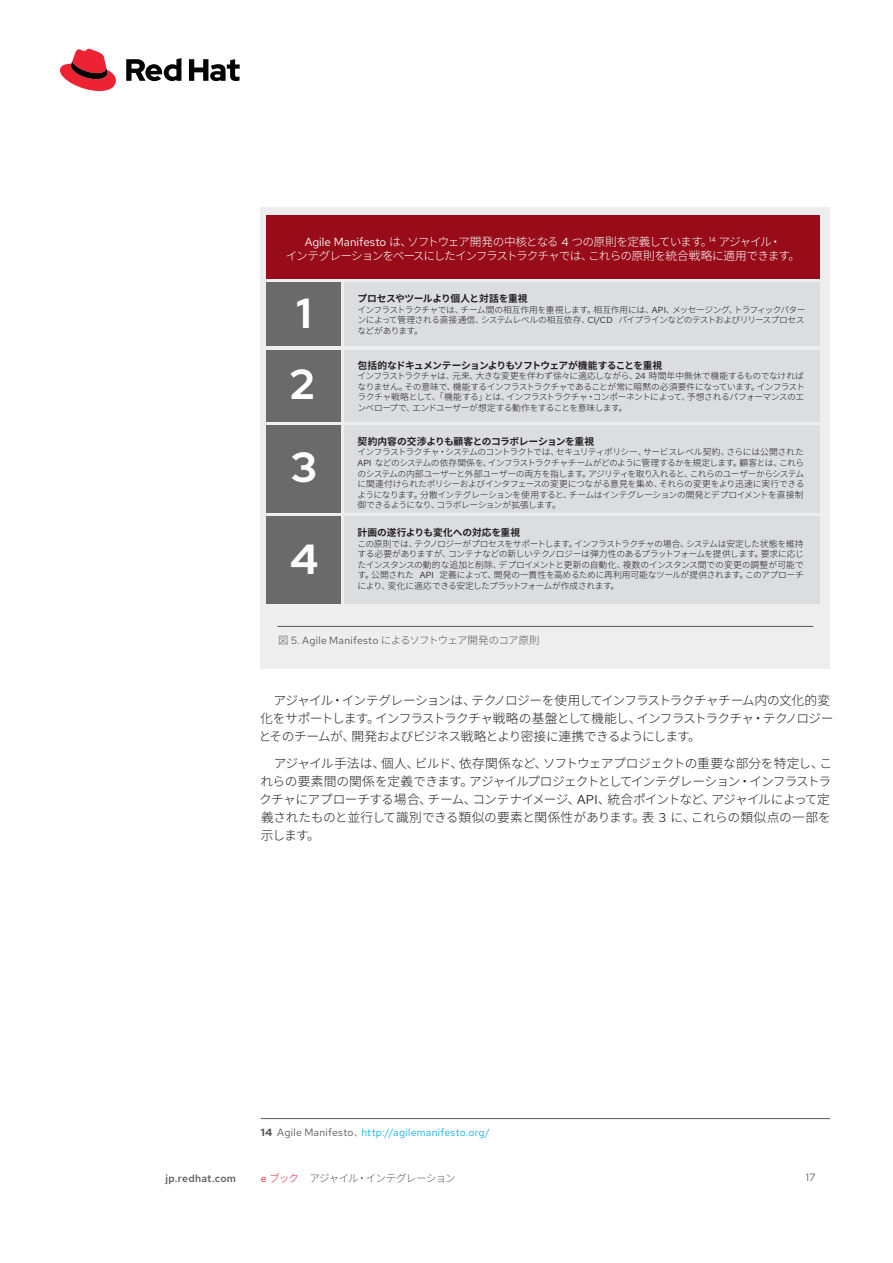
<style>
.page{position:relative;width:893px;height:1263px;background:#fff}
.page>*{position:absolute;margin:0;border:0;box-sizing:border-box;transform-origin:0 0}
.t1{font:700 42px/71.2px "Red Hat Display";color:#fff}
.Main_-_Body{font:300 12.75px/18px "Noto Sans CJ Kjp";letter-spacing:-.045em;color:#231f20}
.t2{font:300 11.7px/14.1px "Noto Sans CJ Kjp";letter-spacing:-.08em;color:#fff;text-align:center}
.Main_-_Footnote{font:10.5px "Red Hat Text";letter-spacing:.025em;color:#13b1e8}
.Main_-_Image_Caption{font:300 10.5px "Noto Sans CJ Kjp";letter-spacing:-.07em;color:#57585a}
.Footer_-_Running_Foo{font:300 10.5px "Noto Sans CJ Kjp";letter-spacing:-.07em;color:#57585a}
.t3{font:500 10.5px "Red Hat Text";letter-spacing:.025em;color:#57585a}
.Footer_-_Running_Foo-2{font:10.5px "Red Hat Text";color:#57585a}
.t4{font:700 9.75px "Noto Sans CJ Kjp";letter-spacing:-.035em;color:#231f20}
.t5{font:700 9.75px "Noto Sans CJ Kjp";letter-spacing:-.06em;color:#231f20}
.t6{font:700 9.75px "Noto Sans CJ Kjp";letter-spacing:-.01em;color:#231f20}
.t7{font:300 8.7px/10.5px "Noto Sans CJ Kjp";letter-spacing:-.055em;color:#231f20;text-align:justify}
.s1{font-family:"Red Hat Text";font-weight:400}
.s2{font-weight:700;color:#57585a}
.s3{color:#57585a}
.s4{font-family:"Noto Sans CJ Kjp";font-weight:300;color:#57585a}
.s5{font-family:"Red Hat Text";font-weight:400;color:#ed2133}
.s6{color:#ed2133}
</style>
<div class="page">
<div style="left:261px;top:207px;width:569px;height:461px;background:#eeeeef"></div>
<div style="left:345px;top:283px;width:475px;height:63px;background:#dcdddf"></div>
<div style="left:266px;top:215px;width:554px;height:64px;background:#980c19"></div>
<div style="left:345px;top:350px;width:475px;height:72px;background:#dcdddf"></div>
<div style="left:345px;top:426px;width:475px;height:87px;background:#dcdddf"></div>
<div style="left:345px;top:517px;width:475px;height:87px;background:#dcdddf"></div>
<div style="left:266px;top:283px;width:75px;height:63px;background:#6b6a6b"></div>
<div style="left:266px;top:350px;width:75px;height:72px;background:#6b6a6b"></div>
<div style="left:266px;top:426px;width:75px;height:87px;background:#6b6a6b"></div>
<div style="left:266px;top:517px;width:75px;height:87px;background:#6b6a6b"></div>
<hr style="left:277px;top:626px;width:536px;height:1px;background:#57585a">
<hr style="left:261px;top:1118px;width:569px;height:1px;background:#57585a">
<svg style="left:60px;top:49px;width:56px;height:42px"></svg>
<svg style="left:126px;top:58px;width:114px;height:23px"></svg>
<p class="t2" style="left:286px;top:235px;width:516px"><span class="s1">Agile Manifesto</span> は、ソフトウェア開発の中核となる <span class="s1">4</span> つの原則を定義しています。<sup>14</sup> アジャイル・<br>インテグレーションをベースにしたインフラストラクチャでは、これらの原則を統合戦略に適用できます。</p>
<p class="t4" style="left:358px;top:293px;width:172px">プロセスやツールより個人と対話を重視</p>
<p class="t7" style="left:358px;top:304px;width:449px">インフラストラクチャでは、チーム間の相互作用を重視します。相互作用には、<span class="s1">API</span>、メッセージング、トラフィックパターンによって管理される直接通信、システムレベルの相互依存、<span class="s1">CI/CD</span> パイプラインなどのテストおよびリリースプロセスなどがあります。</p>
<p class="t5" style="left:358px;top:360px;width:306px">包括的なドキュメンテーションよりもソフトウェアが機能することを重視</p>
<p class="t7" style="left:358px;top:371px;width:449px">インフラストラクチャは、元来、大きな変更を伴わず徐々に適応しながら、<span class="s1">24</span> 時間年中無休で機能するものでなければなりません。その意味で、機能するインフラストラクチャであることが常に暗黙の必須要件になっています。インフラストラクチャ戦略として、「機能する」とは、インフラストラクチャ・コンポーネントによって、予想されるパフォーマンスのエンベロープで、エンドユーザーが想定する動作をすることを意味します。</p>
<p class="t4" style="left:358px;top:436px;width:238px">契約内容の交渉よりも顧客とのコラボレーションを重視</p>
<p class="t7" style="left:358px;top:447px;width:448px">インフラストラクチャ・システムのコントラクトでは、セキュリティポリシー、サービスレベル契約、さらには公開された<span class="s1">API</span> などのシステムの依存関係を、インフラストラクチャチームがどのように管理するかを規定します。顧客とは、これらのシステムの内部ユーザーと外部ユーザーの両方を指します。アジリティを取り入れると、これらのユーザーからシステムに関連付けられたポリシーおよびインタフェースの変更につながる意見を集め、それらの変更をより迅速に実行できるようになります。分散インテグレーションを使用すると、チームはインテグレーションの開発とデプロイメントを直接制御できるようになり、コラボレーションが拡張します。</p>
<p class="t6" style="left:358px;top:527px;width:164px">計画の遂行よりも変化への対応を重視</p>
<p class="t7" style="left:358px;top:539px;width:448px">この原則では、テクノロジーがプロセスをサポートします。インフラストラクチャの場合、システムは安定した状態を維持する必要がありますが、コンテナなどの新しいテクノロジーは弾力性のあるプラットフォームを提供します。要求に応じたインスタンスの動的な追加と削除、デプロイメントと更新の自動化、複数のインスタンス間での変更の調整が可能です。公開された <span class="s1">API</span> 定義によって、開発の一貫性を高めるために再利用可能なツールが提供されます。このアプローチにより、変化に適応できる安定したプラットフォームが作成されます。</p>
<p class="t1" style="left:290px;top:277px;width:26px">1<br>2</p>
<p class="t1" style="left:290px;top:422px;width:30px;line-height:91.2px">3<br>4</p>
<p class="Main_-_Image_Caption" style="left:278px;top:634px;width:263px">図 <span class="s1">5. Agile Manifesto</span> によるソフトウェア開発のコア原則</p>
<p class="Main_-_Body" style="left:259px;top:692px;width:576px;text-indent:15px">アジャイル・インテグレーションは、テクノロジーを使用してインフラストラクチャチーム内の文化的変化をサポートします。インフラストラクチャ戦略の基盤として機能し、インフラストラクチャ・テクノロジーとそのチームが、開発およびビジネス戦略とより密接に連携できるようにします。</p>
<p class="Main_-_Body" style="left:259px;top:755px;width:575px;text-indent:15px">アジャイル手法は、個人、ビルド、依存関係など、ソフトウェアプロジェクトの重要な部分を特定し、これらの要素間の関係を定義できます。アジャイルプロジェクトとしてインテグレーション・インフラストラクチャにアプローチする場合、チーム、コンテナイメージ、<span class="s1">API</span>、統合ポイントなど、アジャイルによって定義されたものと並行して識別できる類似の要素と関係性があります。表 <span class="s1">3</span> に、これらの類似点の一部を示します。</p>
<p class="Main_-_Footnote" style="left:261px;top:1125px;width:231px"><span class="s2">14</span> <span class="s3">Agile Manifesto</span><span class="s4">、</span>http://agilemanifesto.org/</p>
<p class="t3" style="left:165px;top:1171px;width:72px">jp.redhat.com</p>
<p class="Footer_-_Running_Foo" style="left:261px;top:1172px;width:196px"><span class="s5">e</span> <span class="s6">ブック</span> アジャイル・インテグレーション</p>
<p class="Footer_-_Running_Foo-2" style="left:806px;top:1170px;width:11px">17</p>
</div>
